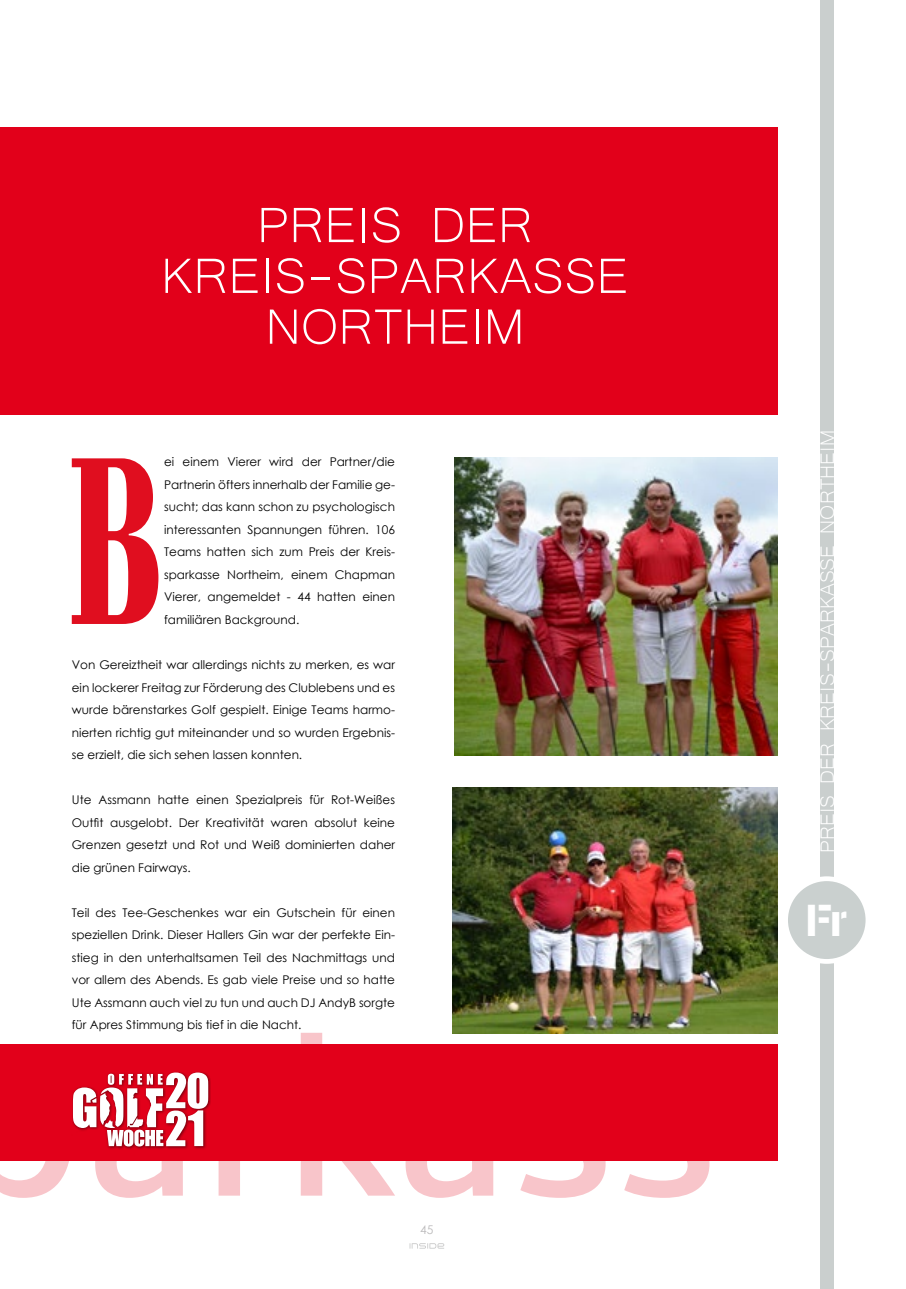
<style>
.page{position:relative;width:906px;height:1289px;background:#fff}
.page>*{position:absolute;margin:0;border:0;box-sizing:border-box;transform-origin:0 0}
.t1{font:700 247.5px "Baltica Extra Cond";color:#e00e1f}
.t2{font:63.9px/50.8px "Microsoft Yi Baiti";color:#fff;text-align:center}
.t3{font:44.55px "Stencilia A";color:#fff}
.t4{font:25.5px "Microsoft Yi Baiti";color:#fff}
.t5{font:12px/22.5px "Century Gothic";color:#000;text-align:justify}
.t6{font:12px "Century Gothic";color:#bcbbbc}
</style>
<div class="page">
<svg style="left:409px;top:1243px;width:35px;height:5px"></svg>
<svg style="left:218px;top:1161px;width:22px;height:34px"></svg>
<svg style="left:301px;top:1032px;width:94px;height:163px"></svg>
<svg style="left:405px;top:1161px;width:88px;height:36px"></svg>
<svg style="left:520px;top:1161px;width:85px;height:36px"></svg>
<svg style="left:624px;top:1161px;width:85px;height:36px"></svg>
<div style="left:820px;top:0;width:13px;height:1288px;background:#cacfce"></div>
<div style="left:785px;top:878px;width:83px;height:83px;background:#cad0cf;border-radius:50%"></div>
<div style="left:783px;top:876px;width:87px;height:87px;border:5px solid #fff;border-radius:50%"></div>
<div style="left:0;top:1044px;width:778px;height:117px;background:#e2001a"></div>
<div style="left:0;top:128px;width:778px;height:287px;background:#e2001a"></div>
<div style="left:71px;top:1071px;width:140px;height:78px;background:#000;opacity:.5"></div>
<svg style="left:0;top:1072px;width:208px;height:126px"></svg>
<img style="left:454px;top:457px;width:324px;height:298px">
<img style="left:452px;top:787px;width:326px;height:246px">
<h2 class="t2" style="left:161px;top:195px;width:469px">PREIS DER<br>KREIS-SPARKASSE<br>NORTHEIM</h2>
<h1 class="t1" style="left:66px;top:401px;width:99px">B</h1>
<p class="t5" style="left:164px;top:450px;width:232px">ei einem Vierer wird der Partner/die Partnerin öfters innerhalb der Familie ge&shy;sucht; das kann schon zu psychologisch interessanten Spannungen führen. 106<br>Teams hatten sich zum Preis der Kreis&shy;sparkasse Northeim, einem Chapman Vierer, angemeldet - 44 hatten einen familiären Background.</p>
<p class="t5" style="left:72px;top:653px;width:325px">Von Gereiztheit war allerdings nichts zu merken, es war ein lockerer Freitag zur Förderung des Clublebens und es wurde bärenstarkes Golf gespielt. Einige Teams harmo&shy;nierten richtig gut miteinander und so wurden Ergebnis&shy;se erzielt, die sich sehen lassen konnten.</p>
<p class="t5" style="left:72px;top:788px;width:325px">Ute Assmann hatte einen Spezialpreis für Rot-Weißes Outfit ausgelobt. Der Kreativität waren absolut keine Grenzen gesetzt und Rot und Weiß dominierten daher die grünen Fairways.</p>
<p class="t5" style="left:72px;top:900px;width:325px">Teil des Tee-Geschenkes war ein Gutschein für einen speziellen Drink. Dieser Hallers Gin war der perfekte Ein&shy;stieg in den unterhaltsamen Teil des Nachmittags und vor allem des Abends. Es gab viele Preise und so hatte Ute Assmann auch viel zu tun und auch DJ AndyB sorgte für Apres Stimmung bis tief in die Nacht.</p>
<p class="t6" style="left:420px;top:1220px;width:15px">45</p>
<h3 class="t4" style="left:812px;top:852px;width:424px;rotate:-90deg">PREIS DER KREIS-SPARKASSE NORTHEIM</h3>
<h3 class="t3" style="left:807px;top:894px;width:42px">Fr</h3>
</div>
